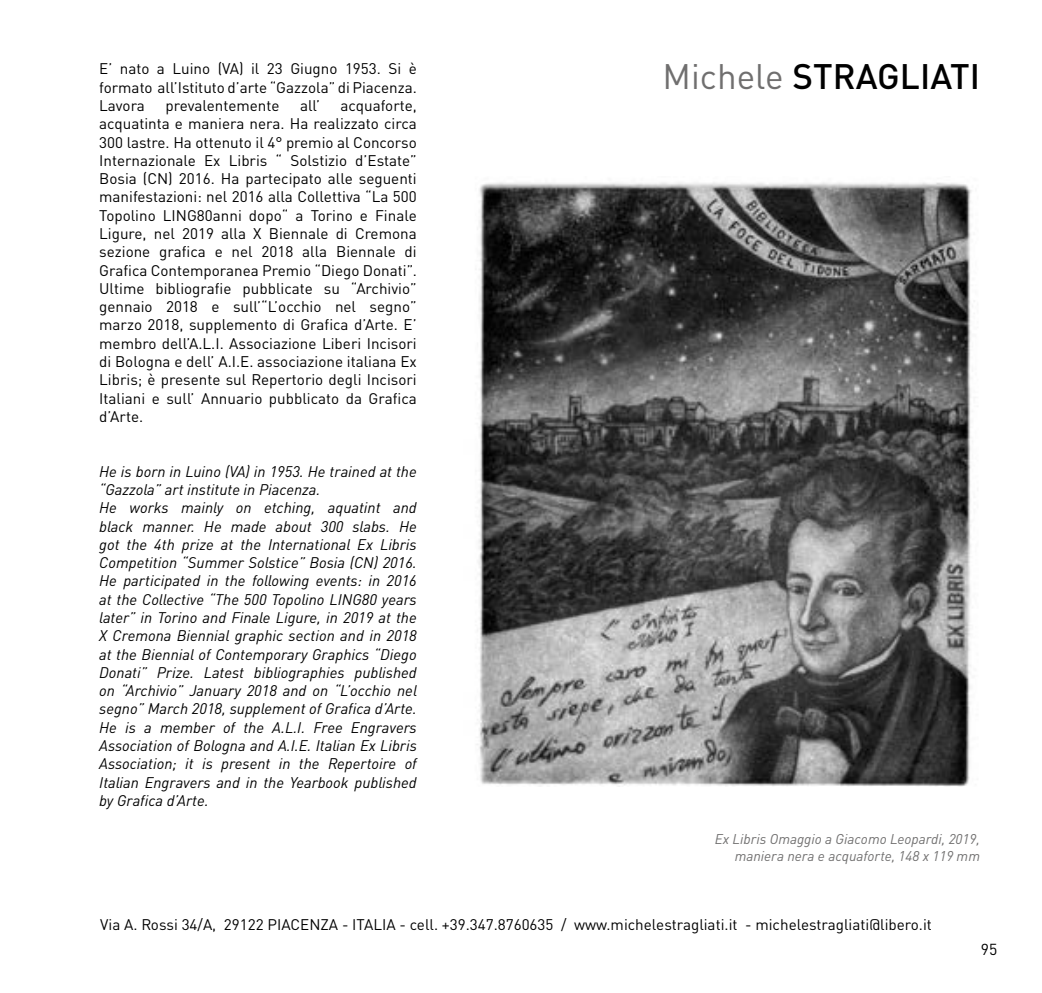
<style>
.page{position:relative;width:1042px;height:993px;background:#fff}
.page>*{position:absolute;margin:0;border:0;box-sizing:border-box;transform-origin:0 0}
.t1{font:500 35px "DIN Pro";color:#000}
.t2{font:15.75px "DIN Pro";color:#000}
.t3{font:15.22px/18.2px "DIN Pro";color:#000;text-align:justify}
.t4{font:italic 15.22px/18.2px "DIN Pro";color:#000}
.t5{font:italic 14px/16.8px "DIN Pro";color:#706f6f;text-align:right}
.s1{font-weight:400;color:#706f6f}
</style>
<div class="page">
<img style="left:476px;top:182px;width:499px;height:604px">
<p class="t3" style="left:99px;top:58px;width:319px">E’ nato a Luino (VA) il 23 Giugno 1953. Si è formato all’Istituto d’arte “Gazzola” di Piacenza.<br>Lavora</p>
<p class="t3" style="left:99px;top:95px;width:319px;text-indent:241px">acquaforte, acquatinta e maniera nera. Ha realizzato circa 300 lastre. Ha ottenuto il 4° premio al Concorso Internazionale Ex Libris “ Solstizio d’Estate” Bosia (CN) 2016. Ha partecipato alle seguenti manifestazioni: nel 2016 alla Collettiva “La 500<br>Topolino LING80anni dopo“ a Torino e Finale Ligure, nel 2019 alla X Biennale di Cremona sezione grafica e nel 2018 alla Biennale di Grafica Contemporanea Premio “Diego Donati”.<br>Ultime bibliografie pubblicate su “Archivio” gennaio 2018 e sull’“L’occhio nel segno” marzo 2018, supplemento di Grafica d’Arte. E’ membro dell’A.L.I. Associazione Liberi Incisori di Bologna e dell’ A.I.E. associazione italiana Ex Libris; è presente sul Repertorio degli Incisori Italiani e sull’ Annuario pubblicato da Grafica d’Arte.</p>
<p class="t3" style="left:165px;top:95px;width:115px">prevalentemente</p>
<p class="t3" style="left:300px;top:95px;width:22px">all’</p>
<p class="t4" style="left:99px;top:460px;width:319px">He is born in Luino (VA) in 1953. He trained at the “Gazzola” art institute in Piacenza.<br>He works mainly on etching, aquatint and black manner. He made about 300 slabs. He got the 4th prize at the International Ex Libris Competition “Summer Solstice” Bosia (CN) 2016.<br>He participated in the following events: in 2016 at the Collective “The 500 Topolino LING80 years later” in Torino and Finale Ligure, in 2019 at the X Cremona Biennial graphic section and in 2018 at the Biennial of Contemporary Graphics “Diego Donati” Prize. Latest bibliographies published on “Archivio” January 2018 and on “L’occhio nel segno” March 2018, supplement of Grafica d’Arte.<br>He is a member of the A.L.I. Free Engravers Association of Bologna and A.I.E. Italian Ex Libris Association; it is present in the Repertoire of Italian Engravers and in the Yearbook published by Grafica d’Arte.</p>
<h1 class="t1" style="left:662px;top:47px;width:319px"><span class="s1">Michele</span> STRAGLIATI</h1>
<p class="t5" style="left:715px;top:828px;width:267px">Ex Libris Omaggio a Giacomo Leopardi, 2019, maniera nera e acquaforte, 148 x 119 mm</p>
<p class="t3" style="left:100px;top:913px;width:833px">Via A. Rossi 34/A, 29122 PIACENZA - ITALIA - cell. +39.347.8760635 / www.michelestragliati.it - michelestragliati@libero.it</p>
<p class="t2" style="left:981px;top:936px;width:18px">95</p>
</div>
